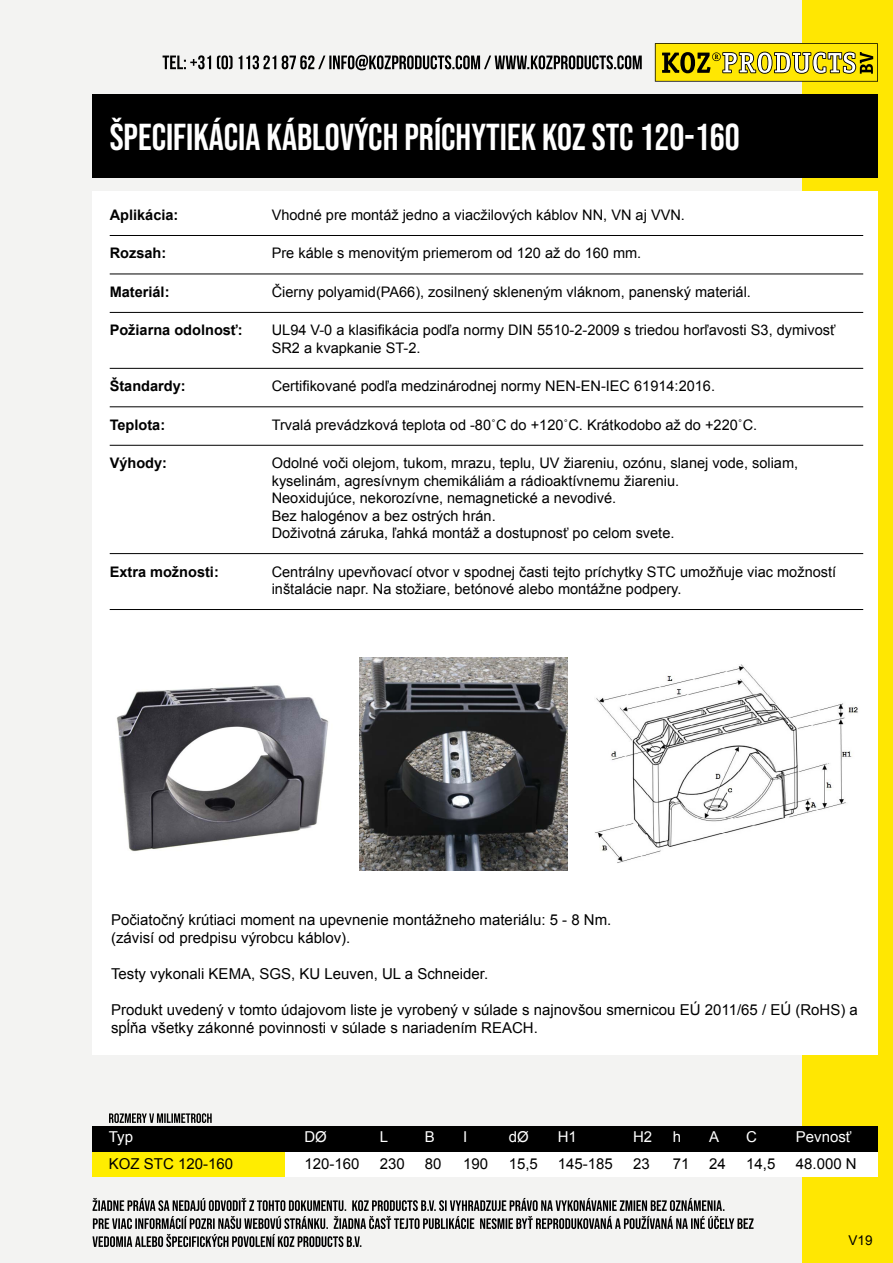
<style>
.page{position:relative;width:893px;height:1263px;background:#f3f3f2}
.page>*{position:absolute;margin:0;border:0;box-sizing:border-box;transform-origin:0 0}
.t1{font:37.5px "Bebas Neue";color:#fff}
.t2{font:15px/18px "Arial";color:#000}
.t3{font:15px "Arial";color:#fff}
.t4{font:14.55px/17.4px "Arial";color:#000}
.t5{font:700 14.55px "Arial";color:#000}
.t6{font:13.5px "Arial";color:#000}
</style>
<div class="page">
<div style="left:802px;top:0;width:91px;height:1263px;background:#ffe702"></div>
<div style="left:92px;top:191px;width:786px;height:864px;background:#fff"></div>
<svg style="left:655px;top:43px;width:223px;height:39px"></svg>
<div style="left:92px;top:95px;width:786px;height:83px;background:#000"></div>
<svg style="left:163px;top:55px;width:479px;height:15px"></svg>
<hr style="left:110px;top:235px;width:753px;height:1px;background:#000">
<hr style="left:110px;top:274px;width:753px;height:1px;background:#000">
<hr style="left:110px;top:312px;width:753px;height:1px;background:#000">
<hr style="left:110px;top:368px;width:753px;height:1px;background:#000">
<hr style="left:110px;top:407px;width:753px;height:1px;background:#000">
<hr style="left:110px;top:445px;width:753px;height:1px;background:#000">
<hr style="left:110px;top:553px;width:753px;height:1px;background:#000">
<hr style="left:110px;top:609px;width:753px;height:1px;background:#000">
<div style="left:92px;top:1151px;width:194px;height:25px;background:#ffed00"></div>
<div style="left:286px;top:1151px;width:592px;height:25px;background:#fff"></div>
<div style="left:92px;top:1126px;width:786px;height:25px;background:#000"></div>
<img style="left:595px;top:664px;width:263px;height:199px">
<img style="left:360px;top:658px;width:208px;height:212px">
<img style="left:116px;top:685px;width:213px;height:166px">
<svg style="left:92px;top:1198px;width:661px;height:49px"></svg>
<svg style="left:109px;top:1113px;width:103px;height:10px"></svg>
<h1 class="t1" style="left:110px;top:116px;width:631px">ŠPECIFIKÁCIA KÁBLOVÝCH PRÍCHYTIEK KOZ STC 120-160</h1>
<p class="t5" style="left:110px;top:205px;width:70px">Aplikácia:</p>
<p class="t4" style="left:272px;top:206px;width:415px">Vhodné pre montáž jedno a viacžilových káblov NN, VN aj VVN.</p>
<p class="t5" style="left:110px;top:244px;width:58px">Rozsah:</p>
<p class="t4" style="left:272px;top:245px;width:371px">Pre káble s menovitým priemerom od 120 až do 160 mm.</p>
<p class="t5" style="left:110px;top:282px;width:61px">Materiál:</p>
<p class="t4" style="left:272px;top:283px;width:481px">Čierny polyamid(PA66), zosilnený skleneným vláknom, panenský materiál.</p>
<p class="t5" style="left:110px;top:321px;width:135px">Požiarna odolnosť:</p>
<p class="t4" style="left:272px;top:322px;width:565px">UL94 V-0 a klasifikácia podľa normy DIN 5510-2-2009 s triedou horľavosti S3, dymivosť<br>SR2 a kvapkanie ST-2.</p>
<p class="t5" style="left:110px;top:377px;width:77px">Štandardy:</p>
<p class="t4" style="left:272px;top:378px;width:445px">Certifikované podľa medzinárodnej normy NEN-EN-IEC 61914:2016.</p>
<p class="t5" style="left:110px;top:415px;width:57px">Teplota:</p>
<p class="t4" style="left:272px;top:416px;width:487px">Trvalá prevádzková teplota od -80˚C do +120˚C. Krátkodobo až do +220˚C.</p>
<p class="t5" style="left:110px;top:454px;width:59px">Výhody:</p>
<p class="t4" style="left:272px;top:455px;width:528px">Odolné voči olejom, tukom, mrazu, teplu, UV žiareniu, ozónu, slanej vode, soliam, kyselinám, agresívnym chemikáliám a rádioaktívnemu žiareniu.<br>Neoxidujúce, nekorozívne, nemagnetické a nevodivé.<br>Bez halogénov a bez ostrých hrán.<br>Doživotná záruka, ľahká montáž a dostupnosť po celom svete.</p>
<p class="t5" style="left:110px;top:562px;width:111px">Extra možnosti:</p>
<p class="t4" style="left:272px;top:563px;width:566px">Centrálny upevňovací otvor v spodnej časti tejto príchytky STC umožňuje viac možností inštalácie napr. Na stožiare, betónové alebo montážne podpery.</p>
<p class="t2" style="left:111px;top:911px;width:502px">Počiatočný krútiaci moment na upevnenie montážneho materiálu: 5 - 8 Nm. (závisí od predpisu výrobcu káblov).</p>
<p class="t2" style="left:111px;top:965px;width:379px">Testy vykonali KEMA, SGS, KU Leuven, UL a Schneider.</p>
<p class="t2" style="left:111px;top:1001px;width:748px">Produkt uvedený v tomto údajovom liste je vyrobený v súlade s najnovšou smernicou EÚ 2011/65 / EÚ (RoHS) a spĺňa všetky zákonné povinnosti v súlade s nariadením REACH.</p>
<p class="t3" style="left:109px;top:1127px;width:26px">Typ</p>
<p class="t2" style="left:109px;top:1155px;width:126px">KOZ STC 120-160</p>
<p class="t3" style="left:304px;top:1127px;width:24px">DØ</p>
<p class="t2" style="left:304px;top:1155px;width:57px">120-160</p>
<p class="t3" style="left:380px;top:1127px;width:10px">L</p>
<p class="t2" style="left:380px;top:1155px;width:27px">230</p>
<p class="t3" style="left:425px;top:1127px;width:12px">B</p>
<p class="t2" style="left:425px;top:1155px;width:18px">80</p>
<p class="t3" style="left:463px;top:1127px;width:6px">I</p>
<p class="t2" style="left:463px;top:1155px;width:27px">190</p>
<p class="t3" style="left:509px;top:1127px;width:22px">dØ</p>
<p class="t2" style="left:509px;top:1155px;width:31px">15,5</p>
<p class="t3" style="left:558px;top:1127px;width:21px">H1</p>
<p class="t2" style="left:558px;top:1155px;width:57px">145-185</p>
<p class="t3" style="left:633px;top:1127px;width:21px">H2</p>
<p class="t2" style="left:633px;top:1155px;width:18px">23</p>
<p class="t3" style="left:673px;top:1127px;width:10px">h</p>
<p class="t2" style="left:673px;top:1155px;width:18px">71</p>
<p class="t3" style="left:709px;top:1127px;width:12px">A</p>
<p class="t2" style="left:709px;top:1155px;width:18px">24</p>
<p class="t3" style="left:746px;top:1127px;width:12px">C</p>
<p class="t2" style="left:746px;top:1155px;width:31px">14,5</p>
<p class="t3" style="left:796px;top:1127px;width:57px">Pevnosť</p>
<p class="t2" style="left:796px;top:1155px;width:62px">48.000 N</p>
<p class="t6" style="left:848px;top:1232px;width:26px">V19</p>
</div>
